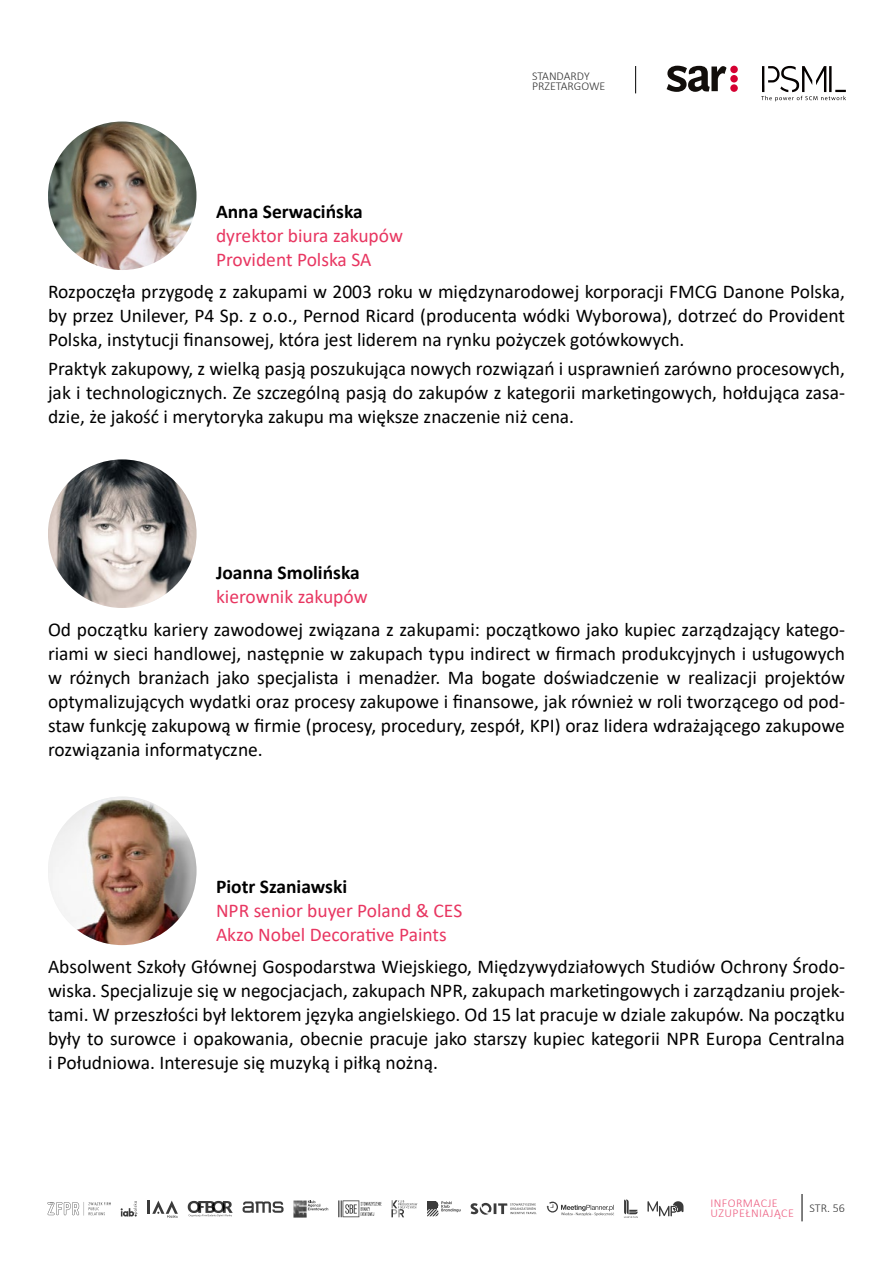
<style>
.page{position:relative;width:893px;height:1263px;background:#fff}
.page>*{position:absolute;margin:0;border:0;box-sizing:border-box;transform-origin:0 0}
.t1{font:19.5px/24px "Calibri";color:#000;text-align:justify}
.t2{font:19.5px/24px "Calibri";color:#e83661}
.t3{font:700 19.5px "Calibri";color:#000}
.t4{font:300 12px/10.5px "Calibri";color:#333}
.t5{font:300 12px/10.5px "Calibri";letter-spacing:.04em;color:#ed5e81}
</style>
<div class="page">
<svg style="left:802px;top:1194px;width:1px;height:27px"></svg>
<svg style="left:47px;top:1202px;width:64px;height:13px"></svg>
<svg style="left:121px;top:1201px;width:17px;height:15px"></svg>
<svg style="left:471px;top:1203px;width:66px;height:12px"></svg>
<svg style="left:546px;top:1201px;width:68px;height:15px"></svg>
<svg style="left:624px;top:1199px;width:14px;height:19px"></svg>
<svg style="left:188px;top:1201px;width:45px;height:16px"></svg>
<svg style="left:391px;top:1200px;width:26px;height:17px"></svg>
<svg style="left:427px;top:1201px;width:34px;height:15px"></svg>
<svg style="left:338px;top:1200px;width:44px;height:17px"></svg>
<hr style="left:147px;top:1200px;width:3px;height:14px;background:#3b3b3b">
<svg style="left:152px;top:1200px;width:26px;height:18px"></svg>
<svg style="left:647px;top:1201px;width:36px;height:15px"></svg>
<img style="left:294px;top:1200px;width:13px;height:17px">
<svg style="left:308px;top:1200px;width:20px;height:11px"></svg>
<svg style="left:243px;top:1201px;width:41px;height:12px"></svg>
<img style="left:48px;top:122px;width:148px;height:148px;border-radius:74px">
<img style="left:48px;top:459px;width:148px;height:149px;border-radius:74px">
<img style="left:48px;top:796px;width:148px;height:149px;border-radius:74px">
<svg style="left:635px;top:66px;width:1px;height:27px"></svg>
<svg style="left:667px;top:66px;width:59px;height:26px"></svg>
<div style="left:730px;top:66px;width:8px;height:7px;background:#d50032;border-radius:50%"></div>
<div style="left:730px;top:75px;width:8px;height:8px;background:#d50032;border-radius:50%"></div>
<div style="left:730px;top:84px;width:8px;height:8px;background:#d50032;border-radius:50%"></div>
<svg style="left:761px;top:66px;width:85px;height:35px"></svg>
<p class="t3" style="left:216px;top:197px;width:148px">Anna Serwacińska</p>
<p class="t2" style="left:216px;top:223px;width:189px">dyrektor biura zakupów<br>Provident Polska SA</p>
<p class="t4" style="left:532px;top:70px;width:75px">STANDARDY<br>PRZETARGOWE</p>
<p class="t1" style="left:48px;top:279px;width:798px">Rozpoczęła przygodę z zakupami w 2003 roku w międzynarodowej korporacji FMCG Danone Polska, by przez Unilever, P4 Sp. z o.o., Pernod Ricard (producenta wódki Wyborowa), dotrzeć do Provident Polska, instytucji finansowej, która jest liderem na rynku pożyczek gotówkowych.</p>
<p class="t1" style="left:48px;top:356px;width:798px">Praktyk zakupowy, z wielką pasją poszukująca nowych rozwiązań i usprawnień zarówno procesowych, jak i technologicznych. Ze szczególną pasją do zakupów z kategorii marketingowych, hołdująca zasa&shy;dzie, że jakość i merytoryka zakupu ma większe znaczenie niż cena.</p>
<p class="t3" style="left:216px;top:559px;width:145px">Joanna Smolińska</p>
<p class="t2" style="left:216px;top:584px;width:153px">kierownik zakupów</p>
<p class="t1" style="left:48px;top:617px;width:798px">Od początku kariery zawodowej związana z zakupami: początkowo jako kupiec zarządzający katego&shy;riami w sieci handlowej, następnie w zakupach typu indirect w firmach produkcyjnych i usługowych w różnych branżach jako specjalista i menadżer. Ma bogate doświadczenie w realizacji projektów optymalizujących wydatki oraz procesy zakupowe i finansowe, jak również w roli tworzącego od pod&shy;staw funkcję zakupową w firmie (procesy, procedury, zespół, KPI) oraz lidera wdrażającego zakupowe rozwiązania informatyczne.</p>
<p class="t3" style="left:216px;top:872px;width:133px">Piotr Szaniawski</p>
<p class="t2" style="left:216px;top:898px;width:248px">NPR senior buyer Poland &amp; CES<br>Akzo Nobel Decorative Paints</p>
<p class="t1" style="left:48px;top:954px;width:798px">Absolwent Szkoły Głównej Gospodarstwa Wiejskiego, Międzywydziałowych Studiów Ochrony Środo&shy;wiska. Specjalizuje się w negocjacjach, zakupach NPR, zakupach marketingowych i zarządzaniu projek&shy;tami. W przeszłości był lektorem języka angielskiego. Od 15 lat pracuje w dziale zakupów. Na początku były to surowce i opakowania, obecnie pracuje jako starszy kupiec kategorii NPR Europa Centralna i Południowa. Interesuje się muzyką i piłką nożną.</p>
<p class="t5" style="left:710px;top:1197px;width:85px">INFORMACJE<br>UZUPEŁNIAJĄCE</p>
<p class="t4" style="left:809px;top:1203px;width:37px">STR. 56</p>
</div>
